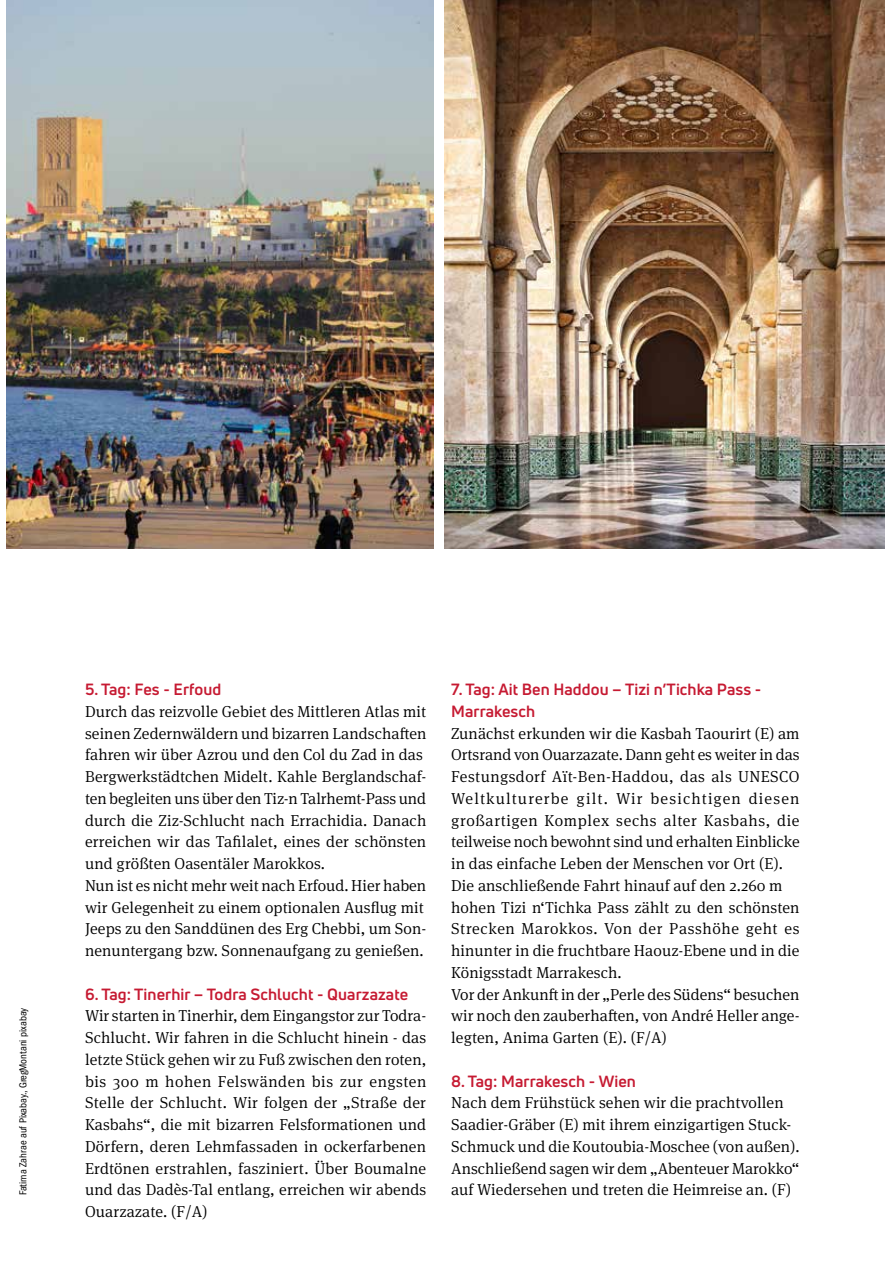
<style>
.page{position:relative;width:885px;height:1263px;background:#fff}
.page>*{position:absolute;margin:0;border:0;box-sizing:border-box;transform-origin:0 0}
.t1{font:300 15.9px/21.8px "Meta Serif Pro";letter-spacing:.005em;color:#000}
.t2{font:700 15.9px/21.8px "Uni Neue";letter-spacing:.005em;color:#c61a32}
.t3{font:condensed 10.5px "ITC Franklin Gothic Std";color:#000}
</style>
<div class="page">
<img style="left:6px;top:0;width:427px;height:548px">
<img style="left:444px;top:0;width:440px;height:549px">
<p class="t3" style="left:17px;top:1195px;width:189px;rotate:-90deg">Fatima Zahrae auf Pixabay., GregMontani pixabay</p>
<p class="t2" style="left:85px;top:678px;width:138px">5. Tag: Fes - Erfoud</p>
<p class="t1" style="left:85px;top:700px;width:343px">Durch das reizvolle Gebiet des Mittleren Atlas mit seinen Zedernwäldern und bizarren Landschaften fahren wir über Azrou und den Col du Zad in das Bergwerkstädtchen Midelt. Kahle Berglandschaf&shy;ten begleiten uns über den Tiz-n Talrhemt-Pass und durch die Ziz-Schlucht nach Errachidia. Danach erreichen wir das Tafilalet, eines der schönsten und größten Oasentäler Marokkos.<br>Nun ist es nicht mehr weit nach Erfoud. Hier haben wir Gelegenheit zu einem optionalen Ausflug mit Jeeps zu den Sanddünen des Erg Chebbi, um Son&shy;nenuntergang bzw. Sonnenaufgang zu genießen.</p>
<p class="t2" style="left:85px;top:983px;width:324px">6. Tag: Tinerhir – Todra Schlucht - Quarzazate</p>
<p class="t1" style="left:85px;top:1004px;width:343px;text-align:justify">Wir starten in Tinerhir, dem Eingangstor zur Todra-Schlucht. Wir fahren in die Schlucht hinein - das letzte Stück gehen wir zu Fuß zwischen den roten, bis 300 m hohen Felswänden bis zur engsten Stelle der Schlucht. Wir folgen der „Straße der Kasbahs“, die mit bizarren Felsformationen und Dörfern, deren Lehmfassaden in ockerfarbenen Erdtönen erstrahlen, fasziniert. Über Boumalne und das Dadès-Tal entlang, erreichen wir abends Ouarzazate. (F/A)</p>
<p class="t2" style="left:451px;top:678px;width:311px">7. Tag: Ait Ben Haddou – Tizi n’Tichka Pass -<br>Marrakesch</p>
<p class="t1" style="left:451px;top:721px;width:350px">Zunächst erkunden wir die Kasbah Taourirt (E) am Ortsrand von Ouarzazate. Dann geht es weiter in das Festungsdorf Aït-Ben-Haddou, das als UNESCO Weltkulturerbe gilt. Wir besichtigen diesen großartigen Komplex sechs alter Kasbahs, die teilweise noch bewohnt sind und erhalten Einblicke in das einfache Leben der Menschen vor Ort (E).<br>Die anschließende Fahrt hinauf auf den 2.260 m hohen Tizi n‘Tichka Pass zählt zu den schönsten Strecken Marokkos. Von der Passhöhe geht es hinunter in die fruchtbare Haouz-Ebene und in die Königsstadt Marrakesch.<br>Vor der Ankunft in der „Perle des Südens“ besuchen wir noch den zauberhaften, von André Heller ange&shy;legten, Anima Garten (E). (F/A)</p>
<p class="t2" style="left:451px;top:1070px;width:186px">8. Tag: Marrakesch - Wien</p>
<p class="t1" style="left:451px;top:1091px;width:350px">Nach dem Frühstück sehen wir die prachtvollen Saadier-Gräber (E) mit ihrem einzigartigen Stuck-Schmuck und die Koutoubia-Moschee (von außen).<br>Anschließend sagen wir dem „Abenteuer Marokko“</p>
<p class="t1" style="left:451px;top:1178px;width:341px">auf Wiedersehen und treten die Heimreise an. (F)</p>
</div>
